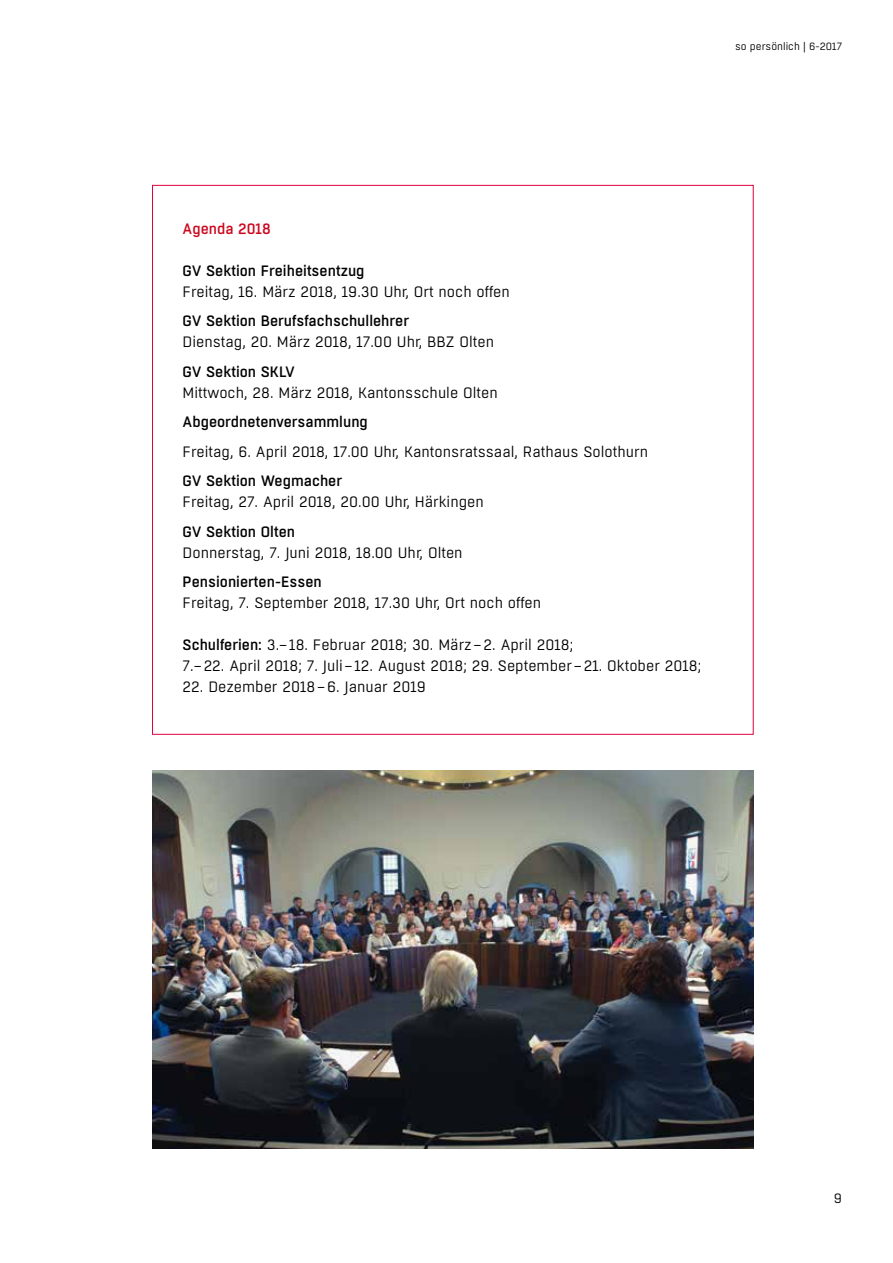
<style>
.page{position:relative;width:893px;height:1263px;background:#fff}
.page>*{position:absolute;margin:0;border:0;box-sizing:border-box;transform-origin:0 0}
.t1{font:15px/21px "Boxed";color:#000}
.t2{font:500 15px "Boxed";color:#000}
.t3{font:500 15px "Boxed";color:#cd071e}
.t4{font:13.5px "Boxed";color:#000}
.t5{font:10.5px "Boxed";color:#000}
.s1{font-weight:500}
</style>
<div class="page">
<img style="left:152px;top:771px;width:602px;height:378px">
<p class="t5" style="left:735px;top:40px;width:108px">so persönlich | 6-2017</p>
<p class="t3" style="left:183px;top:219px;width:90px">Agenda 2018</p>
<p class="t2" style="left:183px;top:261px;width:183px">GV Sektion Freiheitsentzug</p>
<p class="t1" style="left:183px;top:281px;width:329px">Freitag, 16. März 2018, 19.30 Uhr, Ort noch offen</p>
<p class="t2" style="left:183px;top:311px;width:228px">GV Sektion Berufsfachschullehrer</p>
<p class="t1" style="left:183px;top:332px;width:313px">Dienstag, 20. März 2018, 17.00 Uhr, BBZ Olten</p>
<p class="t2" style="left:183px;top:362px;width:114px">GV Sektion SKLV</p>
<p class="t1" style="left:183px;top:382px;width:317px">Mittwoch, 28. März 2018, Kantonsschule Olten</p>
<p class="t2" style="left:183px;top:412px;width:187px">Abgeordnetenversammlung</p>
<p class="t1" style="left:183px;top:441px;width:467px">Freitag, 6. April 2018, 17.00 Uhr, Kantonsratssaal, Rathaus Solothurn</p>
<p class="t2" style="left:183px;top:471px;width:161px">GV Sektion Wegmacher</p>
<p class="t1" style="left:183px;top:492px;width:303px">Freitag, 27. April 2018, 20.00 Uhr, Härkingen</p>
<p class="t2" style="left:183px;top:522px;width:114px">GV Sektion Olten</p>
<p class="t1" style="left:183px;top:542px;width:282px">Donnerstag, 7. Juni 2018, 18.00 Uhr, Olten</p>
<p class="t2" style="left:183px;top:572px;width:141px">Pensionierten-Essen</p>
<p class="t1" style="left:183px;top:593px;width:360px">Freitag, 7. September 2018, 17.30 Uhr, Ort noch offen</p>
<p class="t1" style="left:183px;top:635px;width:520px"><span class="s1">Schulferien:</span> 3.–18. Februar 2018; 30. März–2. April 2018;<br>7.–22. April 2018; 7. Juli–12. August 2018; 29. September–21. Oktober 2018;</p>
<p class="t1" style="left:183px;top:677px;width:245px">22. Dezember 2018–6. Januar 2019</p>
<p class="t4" style="left:834px;top:1189px;width:10px">9</p>
</div>
